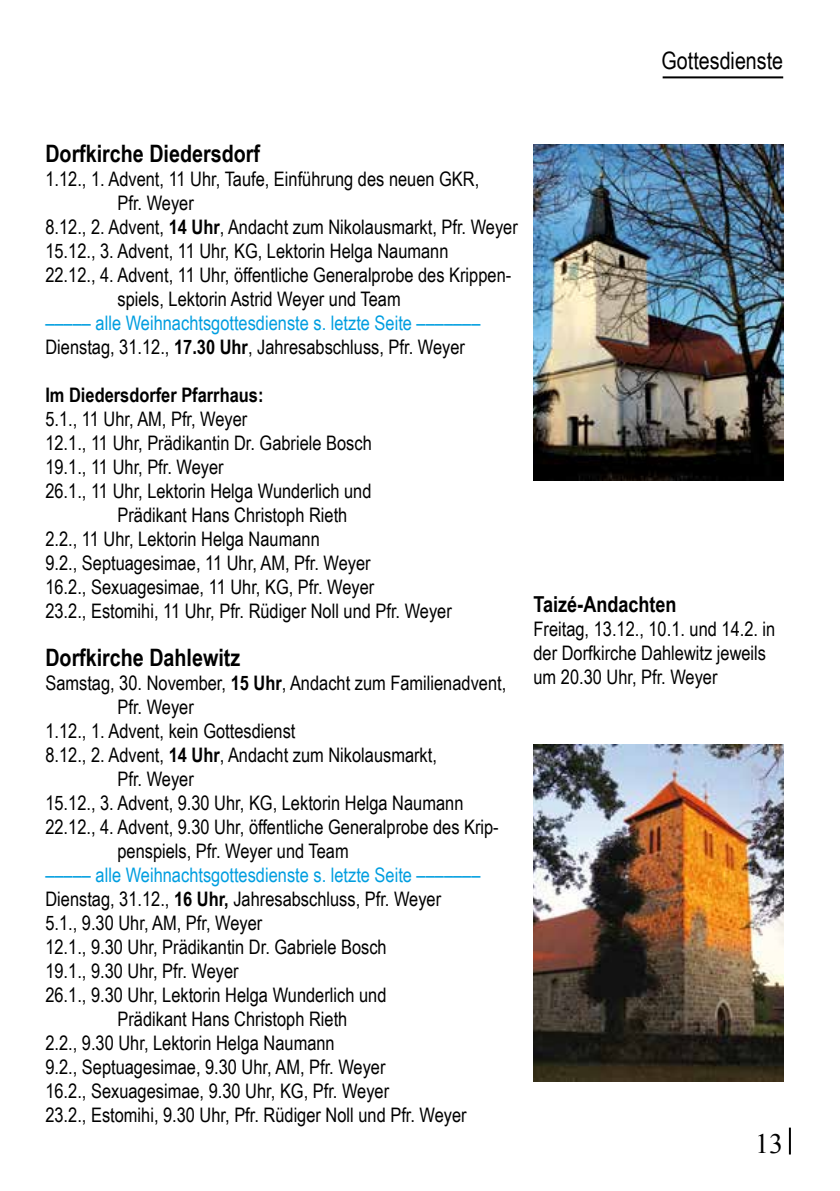
<style>
.page{position:relative;width:840px;height:1191px;background:#fff}
.page>*{position:absolute;margin:0;border:0;box-sizing:border-box;transform-origin:0 0}
.t1{font:28px "Times New Roman";color:#000}
.t2{font:700 24px "Arial Narrow";color:#000}
.t3{font:24px "Arial Narrow";color:#000}
.t4{font:700 22px "Arial Narrow";color:#000}
.t5{font:20px/24px "Arial Narrow";color:#000}
.t6{font:20px/24px "Arial Narrow";color:#009ee0}
.t7{font:700 20px "Arial Narrow";color:#000}
.s1{font-weight:700}
.s2{color:#000}
.s3{font-weight:700;color:#000}
</style>
<div class="page">
<hr style="left:788px;top:1127px;width:2px;height:27px;background:#000">
<img style="left:533px;top:144px;width:249px;height:336px">
<img style="left:533px;top:744px;width:249px;height:337px">
<hr style="left:662px;top:76px;width:120px;height:2px;background:#000">
<p class="t3" style="left:661px;top:42px;width:123px">Gottesdienste</p>
<p class="t2" style="left:45px;top:135px;width:216px">Dorfkirche Diedersdorf</p>
<p class="t5" style="left:45px;top:166px;width:435px">1.12., 1. Advent, 11 Uhr, Taufe, Einführung des neuen GKR,</p>
<p class="t5" style="left:117px;top:190px;width:78px">Pfr. Weyer</p>
<p class="t5" style="left:45px;top:214px;width:473px">8.12., 2. Advent, <span class="s1">14 Uhr</span>, Andacht zum Nikolausmarkt, Pfr. Weyer</p>
<p class="t5" style="left:45px;top:238px;width:404px">15.12., 3. Advent, 11 Uhr, KG, Lektorin Helga Naumann</p>
<p class="t5" style="left:45px;top:262px;width:467px">22.12., 4. Advent, 11 Uhr, öffentliche Generalprobe des Krippen-</p>
<p class="t5" style="left:117px;top:286px;width:284px">spiels, Lektorin Astrid Weyer und Team</p>
<p class="t6" style="left:45px;top:310px;width:436px">––––– alle Weihnachtsgottesdienste s. letzte Seite –––––––<br><span class="s2">Dienstag, 31.12.,</span> <span class="s3">17.30 Uhr</span><span class="s2">, Jahresabschluss, Pfr. Weyer</span></p>
<p class="t7" style="left:45px;top:379px;width:219px">Im Diedersdorfer Pfarrhaus:</p>
<p class="t5" style="left:45px;top:406px;width:203px">5.1., 11 Uhr, AM, Pfr, Weyer</p>
<p class="t5" style="left:45px;top:430px;width:328px">12.1., 11 Uhr, Prädikantin Dr. Gabriele Bosch</p>
<p class="t5" style="left:45px;top:454px;width:180px">19.1., 11 Uhr, Pfr. Weyer</p>
<p class="t5" style="left:45px;top:478px;width:327px">26.1., 11 Uhr, Lektorin Helga Wunderlich und</p>
<p class="t5" style="left:117px;top:502px;width:231px">Prädikant Hans Christoph Rieth</p>
<p class="t5" style="left:45px;top:526px;width:276px">2.2., 11 Uhr, Lektorin Helga Naumann</p>
<p class="t5" style="left:45px;top:550px;width:326px">9.2., Septuagesimae, 11 Uhr, AM, Pfr. Weyer</p>
<p class="t5" style="left:45px;top:574px;width:330px">16.2., Sexuagesimae, 11 Uhr, KG, Pfr. Weyer</p>
<p class="t5" style="left:45px;top:598px;width:408px">23.2., Estomihi, 11 Uhr, Pfr. Rüdiger Noll und Pfr. Weyer</p>
<p class="t2" style="left:45px;top:639px;width:196px">Dorfkirche Dahlewitz</p>
<p class="t5" style="left:45px;top:670px;width:462px">Samstag, 30. November, <span class="s1">15 Uhr</span>, Andacht zum Familienadvent,</p>
<p class="t5" style="left:117px;top:694px;width:78px">Pfr. Weyer</p>
<p class="t5" style="left:45px;top:718px;width:251px">1.12., 1. Advent, kein Gottesdienst</p>
<p class="t5" style="left:45px;top:742px;width:393px">8.12., 2. Advent, <span class="s1">14 Uhr</span>, Andacht zum Nikolausmarkt,</p>
<p class="t5" style="left:117px;top:766px;width:78px">Pfr. Weyer</p>
<p class="t5" style="left:45px;top:790px;width:419px">15.12., 3. Advent, 9.30 Uhr, KG, Lektorin Helga Naumann</p>
<p class="t5" style="left:45px;top:814px;width:454px">22.12., 4. Advent, 9.30 Uhr, öffentliche Generalprobe des Krip-</p>
<p class="t5" style="left:117px;top:838px;width:233px">penspiels, Pfr. Weyer und Team</p>
<p class="t6" style="left:45px;top:862px;width:436px">––––– alle Weihnachtsgottesdienste s. letzte Seite –––––––</p>
<p class="t5" style="left:45px;top:886px;width:397px">Dienstag, 31.12., <span class="s1">16 Uhr,</span> Jahresabschluss, Pfr. Weyer</p>
<p class="t5" style="left:45px;top:910px;width:218px">5.1., 9.30 Uhr, AM, Pfr, Weyer</p>
<p class="t5" style="left:45px;top:934px;width:342px">12.1., 9.30 Uhr, Prädikantin Dr. Gabriele Bosch</p>
<p class="t5" style="left:45px;top:958px;width:195px">19.1., 9.30 Uhr, Pfr. Weyer</p>
<p class="t5" style="left:45px;top:982px;width:342px">26.1., 9.30 Uhr, Lektorin Helga Wunderlich und</p>
<p class="t5" style="left:117px;top:1006px;width:231px">Prädikant Hans Christoph Rieth</p>
<p class="t5" style="left:45px;top:1030px;width:291px">2.2., 9.30 Uhr, Lektorin Helga Naumann</p>
<p class="t5" style="left:45px;top:1054px;width:341px">9.2., Septuagesimae, 9.30 Uhr, AM, Pfr. Weyer</p>
<p class="t5" style="left:45px;top:1078px;width:345px">16.2., Sexuagesimae, 9.30 Uhr, KG, Pfr. Weyer</p>
<p class="t5" style="left:45px;top:1102px;width:422px">23.2., Estomihi, 9.30 Uhr, Pfr. Rüdiger Noll und Pfr. Weyer</p>
<p class="t4" style="left:533px;top:587px;width:145px">Taizé-Andachten</p>
<p class="t5" style="left:533px;top:616px;width:243px">Freitag, 13.12., 10.1. und 14.2. in der Dorfkirche Dahlewitz jeweils um 20.30 Uhr, Pfr. Weyer</p>
<h1 class="t1" style="left:754px;top:1124px;width:29px">13</h1>
</div>
